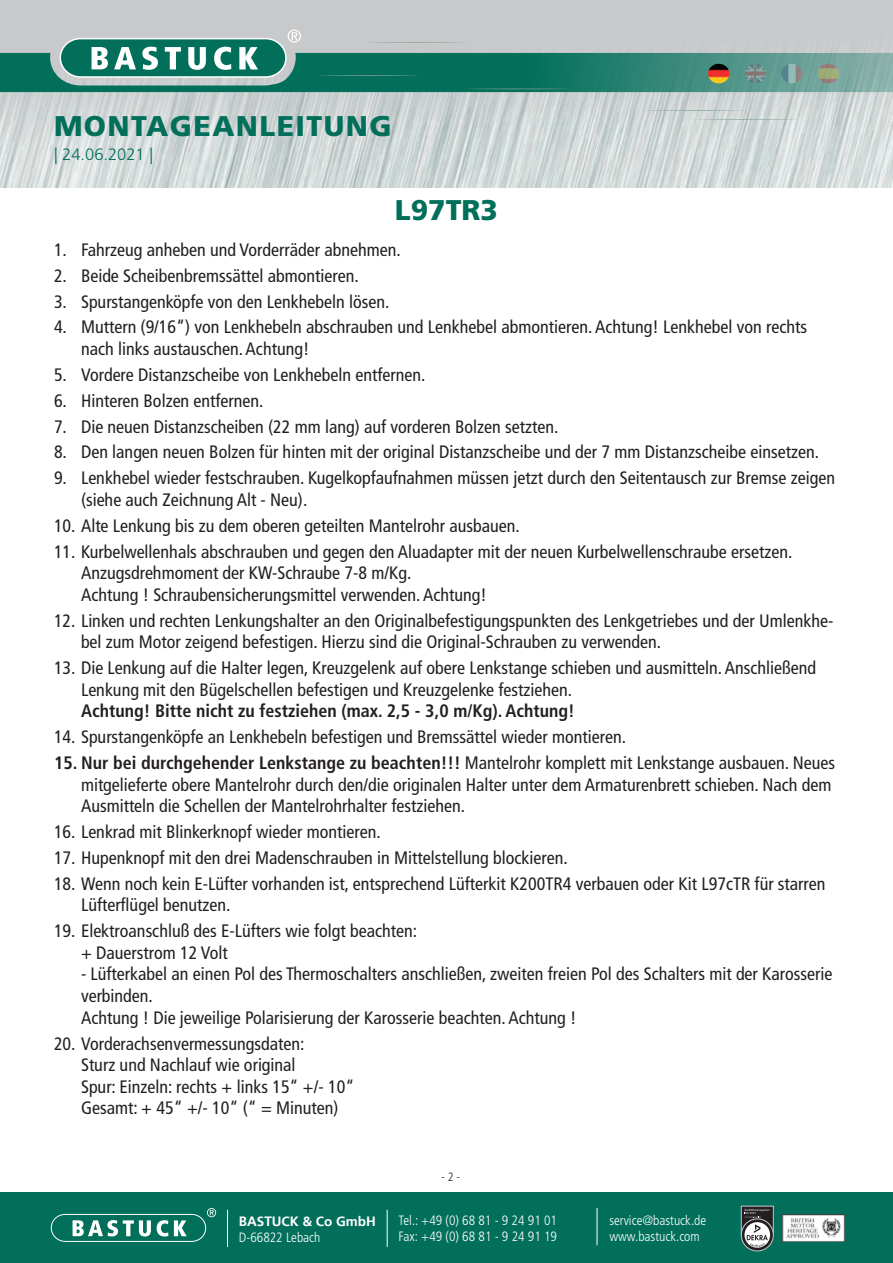
<style>
.page{position:relative;width:893px;height:1263px;background:#fff}
.page>*{position:absolute;margin:0;border:0;box-sizing:border-box;transform-origin:0 0}
.t1{font:900 28.5px "Frutiger LT Std";letter-spacing:.05em;color:#016f5a}
.t2{font:condensed 18px/21.6px "Frutiger LT Std";color:#231f20}
.t3{font:700 condensed 18px "Frutiger LT Std";color:#231f20}
.t4{font:300 16.5px "Frutiger LT Std";color:#016f5a}
.t5{font:300 condensed 13.5px/16.2px "Frutiger LT Std";color:#fff}
.t6{font:700 13.5px "Frutiger";color:#fff}
.t7{font:300 condensed 12px "Frutiger LT Std";color:#231f20}
.s1{font-weight:700}
</style>
<div class="page">
<img style="left:0;top:0;width:893px;height:187px">
<svg style="left:640px;top:110px;width:107px;height:1px"></svg>
<svg style="left:694px;top:119px;width:107px;height:1px"></svg>
<svg style="left:0;top:30px;width:893px;height:62px;background:#649e94"></svg>
<div style="left:0;top:1191px;width:893px;height:72px;background:#016f5a"></div>
<div style="left:51px;top:1214px;width:155px;height:28px;border:1px solid #fff;border-radius:14px"></div>
<svg style="left:207px;top:1208px;width:9px;height:9px"></svg>
<svg style="left:73px;top:1220px;width:78px;height:16px"></svg>
<svg style="left:157px;top:1220px;width:11px;height:16px"></svg>
<svg style="left:174px;top:1220px;width:13px;height:16px"></svg>
<hr style="left:227px;top:1210px;width:1px;height:37px;background:#fff">
<hr style="left:387px;top:1210px;width:1px;height:37px;background:#fff">
<hr style="left:597px;top:1208px;width:1px;height:37px;background:#fff">
<div style="left:741px;top:1206px;width:32px;height:29px;background:#231f20"></div>
<div style="left:741px;top:1206px;width:32px;height:29px;border:1px solid #c7c8ca"></div>
<svg style="left:741px;top:1219px;width:32px;height:32px"></svg>
<div style="left:741px;top:1219px;width:32px;height:32px;border:1px solid #c7c8ca;border-radius:50%"></div>
<svg style="left:744px;top:1209px;width:26px;height:39px"></svg>
<img style="left:783px;top:1215px;width:62px;height:26px">
<img style="left:708px;top:64px;width:21px;height:19px">
<img style="left:745px;top:64px;width:21px;height:19px">
<img style="left:781px;top:64px;width:21px;height:19px">
<img style="left:818px;top:64px;width:21px;height:19px">
<h1 class="t1" style="left:54px;top:109px;width:339px">MONTAGEANLEITUNG</h1>
<p class="t4" style="left:54px;top:145px;width:101px">| 24.06.2021 |</p>
<h1 class="t1" style="left:395px;top:193px;width:105px">L97TR3</h1>
<p class="t2" style="left:54px;top:239px;width:348px">1. Fahrzeug anheben und Vorderräder abnehmen.</p>
<p class="t2" style="left:54px;top:265px;width:306px">2. Beide Scheibenbremssättel abmontieren.</p>
<p class="t2" style="left:54px;top:291px;width:337px">3. Spurstangenköpfe von den Lenkhebeln lösen.</p>
<p class="t2" style="left:81px;top:316px;width:728px;text-indent:-27px">4. Muttern (9/16“) von Lenkhebeln abschrauben und Lenkhebel abmontieren. Achtung! Lenkhebel von rechts nach links austauschen. Achtung!</p>
<p class="t2" style="left:54px;top:364px;width:373px">5. Vordere Distanzscheibe von Lenkhebeln entfernen.</p>
<p class="t2" style="left:54px;top:390px;width:211px">6. Hinteren Bolzen entfernen.</p>
<p class="t2" style="left:54px;top:416px;width:506px">7. Die neuen Distanzscheiben (22 mm lang) auf vorderen Bolzen setzten.</p>
<p class="t2" style="left:54px;top:441px;width:767px">8. Den langen neuen Bolzen für hinten mit der original Distanzscheibe und der 7 mm Distanzscheibe einsetzen.</p>
<p class="t2" style="left:81px;top:467px;width:756px;text-indent:-27px">9. Lenkhebel wieder festschrauben. Kugelkopfaufnahmen müssen jetzt durch den Seitentausch zur Bremse zeigen (siehe auch Zeichnung Alt - Neu).</p>
<p class="t2" style="left:54px;top:515px;width:467px">10. Alte Lenkung bis zu dem oberen geteilten Mantelrohr ausbauen.</p>
<p class="t2" style="left:81px;top:541px;width:713px;text-indent:-27px">11. Kurbelwellenhals abschrauben und gegen den Aluadapter mit der neuen Kurbelwellenschraube ersetzen.<br>Anzugsdrehmoment der KW-Schraube 7-8 m/Kg.<br>Achtung ! Schraubensicherungsmittel verwenden. Achtung!</p>
<p class="t2" style="left:81px;top:610px;width:754px;text-indent:-27px">12. Linken und rechten Lenkungshalter an den Originalbefestigungspunkten des Lenkgetriebes und der Umlenkhe&shy;bel zum Motor zeigend befestigen. Hierzu sind die Original-Schrauben zu verwenden.</p>
<p class="t2" style="left:81px;top:657px;width:736px;text-indent:-27px">13. Die Lenkung auf die Halter legen, Kreuzgelenk auf obere Lenkstange schieben und ausmitteln. Anschließend<br>Lenkung mit den Bügelschellen befestigen und Kreuzgelenke festziehen.</p>
<p class="t3" style="left:81px;top:700px;width:495px">Achtung! Bitte nicht zu festziehen (max. 2,5 - 3,0 m/Kg). Achtung!</p>
<p class="t2" style="left:54px;top:726px;width:574px">14. Spurstangenköpfe an Lenkhebeln befestigen und Bremssättel wieder montieren.</p>
<p class="t2" style="left:81px;top:752px;width:756px;text-indent:-27px"><span class="s1">15. Nur bei durchgehender Lenkstange zu beachten!!!</span> Mantelrohr komplett mit Lenkstange ausbauen. Neues mitgelieferte obere Mantelrohr durch den/die originalen Halter unter dem Armaturenbrett schieben. Nach dem<br>Ausmitteln die Schellen der Mantelrohrhalter festziehen.</p>
<p class="t2" style="left:54px;top:821px;width:328px">16. Lenkrad mit Blinkerknopf wieder montieren.</p>
<p class="t2" style="left:54px;top:847px;width:515px">17. Hupenknopf mit den drei Madenschrauben in Mittelstellung blockieren.</p>
<p class="t2" style="left:81px;top:873px;width:746px;text-indent:-27px">18. Wenn noch kein E-Lüfter vorhanden ist, entsprechend Lüfterkit K200TR4 verbauen oder Kit L97cTR für starren<br>Lüfterflügel benutzen.</p>
<p class="t2" style="left:81px;top:920px;width:338px;text-indent:-27px">19. Elektroanschluß des E-Lüfters wie folgt beachten: + Dauerstrom 12 Volt</p>
<p class="t2" style="left:81px;top:963px;width:753px">- Lüfterkabel an einen Pol des Thermoschalters anschließen, zweiten freien Pol des Schalters mit der Karosserie verbinden.<br>Achtung ! Die jeweilige Polarisierung der Karosserie beachten. Achtung !</p>
<p class="t2" style="left:81px;top:1032px;width:275px;text-indent:-27px">20. Vorderachsenvermessungsdaten:<br>Sturz und Nachlauf wie original<br>Spur: Einzeln: rechts + links 15“ +/- 10“ Gesamt: + 45“ +/- 10“ (“ = Minuten)</p>
<p class="t6" style="left:239px;top:1213px;width:138px">BASTUCK &amp; Co GmbH</p>
<p class="t5" style="left:239px;top:1229px;width:83px">D-66822 Lebach</p>
<p class="t7" style="left:441px;top:1170px;width:20px">- 2 -</p>
<p class="t5" style="left:399px;top:1212px;width:160px">Tel.: +49 (0) 68 81 - 9 24 91 01<br>Fax: +49 (0) 68 81 - 9 24 91 19</p>
<p class="t5" style="left:609px;top:1212px;width:98px">service@bastuck.de www.bastuck.com</p>
</div>
